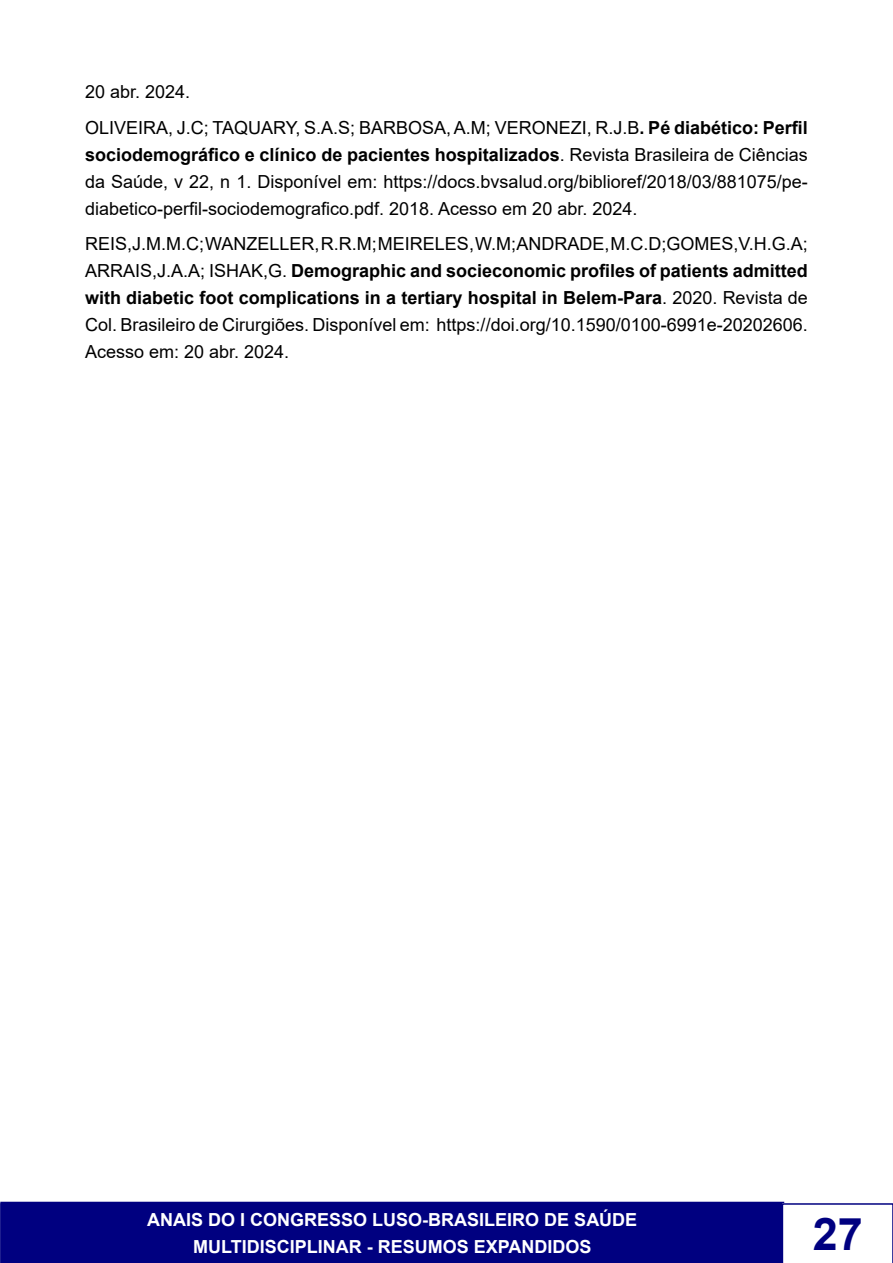
<style>
.page{position:relative;width:893px;height:1263px;background:#fff}
.page>*{position:absolute;margin:0;border:0;box-sizing:border-box;transform-origin:0 0}
.t1{font:700 45px "Arial";color:#000080}
.t2{font:18px/27px "Arial";color:#000;text-align:justify}
.t3{font:700 18px/27px "Arial";color:#fff;text-align:center}
.s1{font-weight:700}
</style>
<div class="page">
<div style="left:1px;top:1202px;width:782px;height:61px;background:#000080"></div>
<svg style="left:0;top:1203px;width:1px;height:60px"></svg>
<svg style="left:782px;top:1203px;width:111px;height:60px"></svg>
<p class="t2" style="left:85px;top:74px;width:724px;line-height:35.5px">20 abr. 2024.<br>OLIVEIRA, J.C; TAQUARY, S.A.S; BARBOSA, A.M; VERONEZI, R.J.B<span class="s1">. Pé diabético: Perfil</span></p>
<p class="t2" style="left:85px;top:141px;width:724px"><span class="s1">sociodemográfico e clínico de pacientes hospitalizados</span>. Revista Brasileira de Ciências da Saúde, v 22, n 1. Disponível em: https://docs.bvsalud.org/biblioref/2018/03/881075/pe&shy;diabetico-perfil-sociodemografico.pdf. 2018. Acesso em 20 abr. 2024.</p>
<p class="t2" style="left:85px;top:230px;width:724px">REIS,J.M.M.C; WANZELLER, R.R.M; MEIRELES, W.M; ANDRADE, M.C.D;GOMES,V.H.G.A; ARRAIS,J.A.A; ISHAK,G. <span class="s1">Demographic and socieconomic profiles of patients admitted with diabetic foot complications in a tertiary hospital in Belem-Para</span>. 2020. Revista de Col. Brasileiro de Cirurgiões. Disponível em: https://doi.org/10.1590/0100-6991e-20202606.<br>Acesso em: 20 abr. 2024.</p>
<p class="t3" style="left:147px;top:1206px;width:492px">ANAIS DO I CONGRESSO LUSO-BRASILEIRO DE SAÚDE<br>MULTIDISCIPLINAR - RESUMOS EXPANDIDOS</p>
<h1 class="t1" style="left:813px;top:1203px;width:52px">27</h1>
</div>
